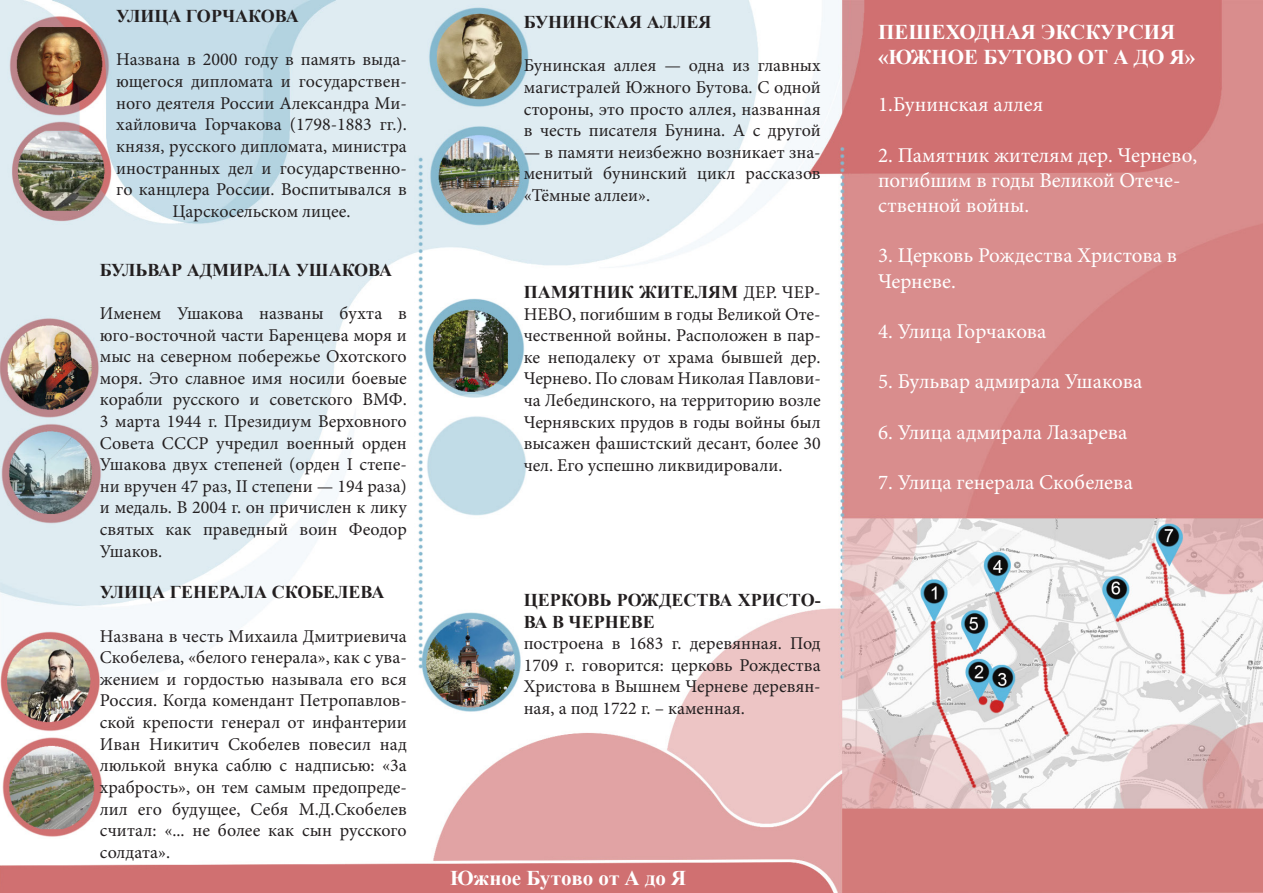
<style>
.page{position:relative;width:1263px;height:893px;background:#fff}
.page>*{position:absolute;margin:0;border:0;box-sizing:border-box;transform-origin:0 0}
.t1{font:21px/25.2px "Minion Pro";color:#fff}
.t2{font:700 21px/25.2px "Times New Roman";color:#fff}
.t3{font:18px/21.6px "Minion Pro";color:#231f20;text-align:justify}
.t4{font:700 18px/21.6px "Times New Roman";color:#231f20}
.s1{font-family:"Minion Pro";font-weight:400}
</style>
<div class="page">
<img style="left:0;top:0;width:1263px;height:893px">
<p class="t4" style="left:116px;top:5px;width:184px">УЛИЦА ГОРЧАКОВА</p>
<p class="t3" style="left:116px;top:49px;width:292px;text-align:center">Названа в 2000 году в память выда&shy;ющегося дипломата и государствен&shy;ного деятеля России Александра Ми&shy;хайловича Горчакова (1798-1883 гг.). князя, русского дипломата, министра иностранных дел и государственно&shy;го канцлера России. Воспитывался в Царскосельском лицее.</p>
<p class="t4" style="left:100px;top:258px;width:294px">БУЛЬВАР АДМИРАЛА УШАКОВА</p>
<p class="t3" style="left:100px;top:303px;width:308px">Именем Ушакова названы бухта в юго-восточной части Баренцева моря и мыс на северном побережье Охотского моря. Это славное имя носили боевые корабли русского и советского ВМФ.<br>3 марта 1944 г. Президиум Верховного Совета СССР учредил военный орден Ушакова двух степеней (орден I степе&shy;ни вручен 47 раз, II степени — 194 раза) и медаль. В 2004 г. он причислен к лику святых как праведный воин Феодор Ушаков.</p>
<p class="t4" style="left:100px;top:581px;width:286px">УЛИЦА ГЕНЕРАЛА СКОБЕЛЕВА</p>
<p class="t3" style="left:100px;top:625px;width:308px">Названа в честь Михаила Дмитриевича Скобелева, «белого генерала», как с ува&shy;жением и гордостью называла его вся Россия. Когда комендант Петропавлов&shy;ской крепости генерал от инфантерии Иван Никитич Скобелев повесил над люлькой внука саблю с надписью: «3а храбрость», он тем самым предопреде&shy;лил его будущее, Себя М.Д.Скобелев считал: «... не более как сын русского солдата».</p>
<p class="t4" style="left:524px;top:11px;width:189px">БУНИНСКАЯ АЛЛЕЯ</p>
<p class="t3" style="left:524px;top:55px;width:298px">Бунинская аллея — одна из главных магистралей Южного Бутова. С одной стороны, это просто аллея, названная в честь писателя Бунина. А с другой</p>
<p class="t3" style="left:524px;top:141px;width:298px">— в памяти неизбежно возникает зна&shy;менитый бунинский цикл рассказов «Тёмные аллеи».</p>
<p class="t4" style="left:524px;top:281px;width:298px">ПАМЯТНИК ЖИТЕЛЯМ <span class="s1">ДЕР. ЧЕР-</span></p>
<p class="t3" style="left:524px;top:303px;width:298px">НЕВО, погибшим в годы Великой Оте&shy;чественной войны. Расположен в пар&shy;ке неподалеку от храма бывшей дер.<br>Чернево. По словам Николая Павлови&shy;ча Лебединского, на территорию возле Чернявских прудов в годы войны был высажен фашистский десант, более 30 чел. Его успешно ликвидировали.</p>
<p class="t4" style="left:524px;top:589px;width:298px">ЦЕРКОВЬ РОЖДЕСТВА ХРИСТО-<br>ВА В ЧЕРНЕВЕ</p>
<p class="t3" style="left:524px;top:633px;width:298px">построена в 1683 г. деревянная. Под 1709 г. говорится: церковь Рождества Христова в Вышнем Черневе деревян&shy;ная, а под 1722 г. – каменная.</p>
<p class="t2" style="left:450px;top:865px;width:238px">Южное Бутово от А до Я</p>
<p class="t2" style="left:878px;top:19px;width:319px">ПЕШЕХОДНАЯ ЭКСКУРСИЯ «ЮЖНОЕ БУТОВО ОТ А ДО Я»</p>
<p class="t1" style="left:878px;top:92px;width:167px">1.Бунинская аллея</p>
<p class="t1" style="left:878px;top:142px;width:320px">2. Памятник жителям дер. Чернево, погибшим в годы Великой Отече&shy;ственной войны.</p>
<p class="t1" style="left:878px;top:243px;width:300px">3. Церковь Рождества Христова в<br>Черневе.</p>
<p class="t1" style="left:878px;top:319px;width:170px">4. Улица Горчакова</p>
<p class="t1" style="left:878px;top:369px;width:266px">5. Бульвар адмирала Ушакова</p>
<p class="t1" style="left:878px;top:420px;width:251px">6. Улица адмирала Лазарева</p>
<p class="t1" style="left:878px;top:470px;width:256px">7. Улица генерала Скобелева</p>
</div>
